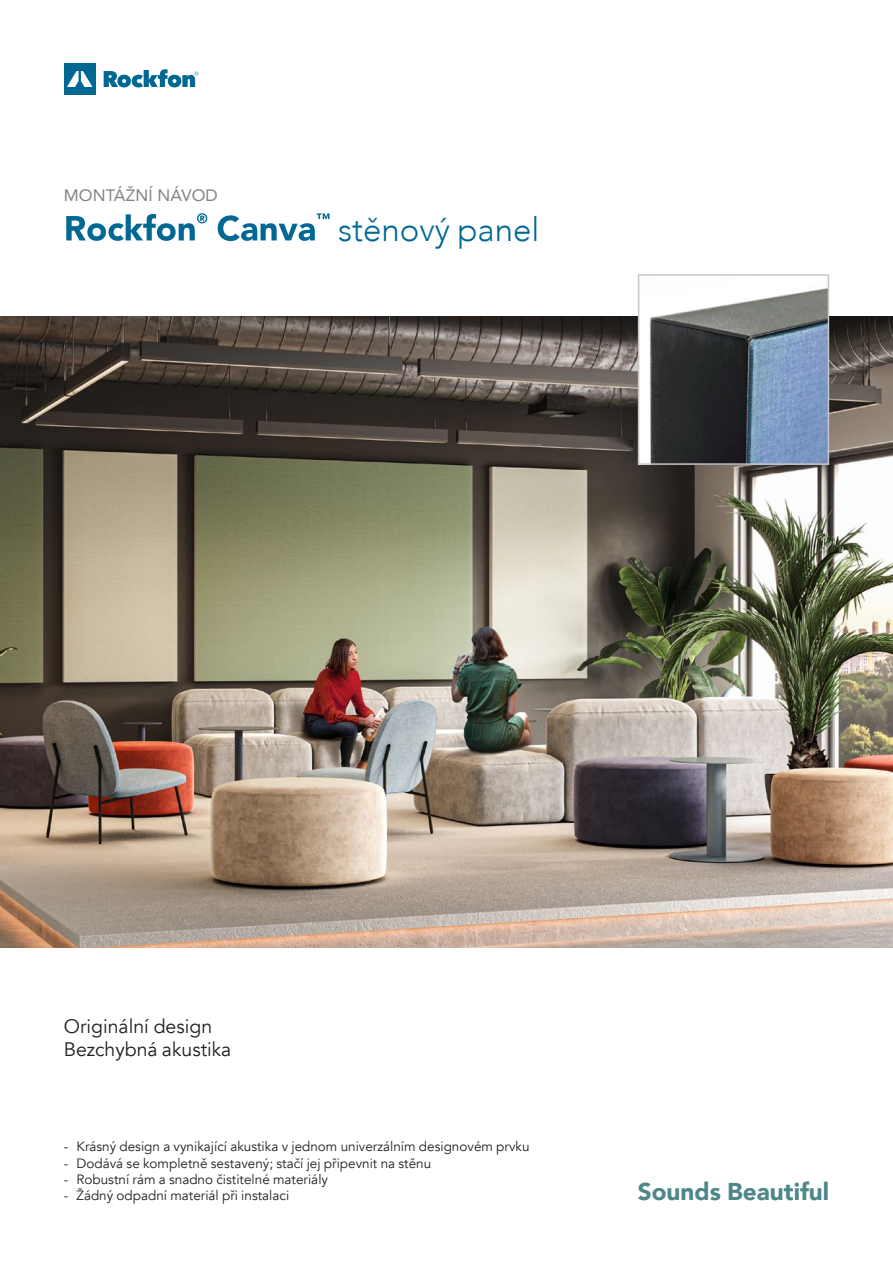
<style>
.page{position:relative;width:893px;height:1263px;background:#fff}
.page>*{position:absolute;margin:0;border:0;box-sizing:border-box;transform-origin:0 0}
.t1{font:300 33px "Avenir";color:#006893}
.t2{font:900 24.3px "Avenir";color:#4d8789}
.t3{font:19.5px/23.4px "Avenir";color:#231f20}
.t4{font:16.5px "Avenir";letter-spacing:.01em;color:#808285}
.t5{font:13.5px "Avenir";color:#231f20}
</style>
<div class="page">
<svg style="left:104px;top:69px;width:94px;height:18px"></svg>
<div style="left:64px;top:63px;width:32px;height:32px;background:#006893"></div>
<svg style="left:67px;top:71px;width:25px;height:16px"></svg>
<img style="left:0;top:316px;width:893px;height:631px">
<img style="left:641px;top:288px;width:185px;height:174px">
<div style="left:638px;top:274px;width:191px;height:191px;border:2px solid #c5c6c8"></div>
<svg style="left:66px;top:213px;width:263px;height:28px"></svg>
<p class="t4" style="left:64px;top:182px;width:156px">MONTÁŽNÍ NÁVOD</p>
<h1 class="t1" style="left:338px;top:210px;width:203px">stěnový panel</h1>
<h3 class="t3" style="left:64px;top:1014px;width:169px">Originální design<br>Bezchybná akustika</h3>
<p class="t5" style="left:64px;top:1138px;width:467px">- Krásný design a vynikající akustika v jednom univerzálním designovém prvku</p>
<p class="t5" style="left:64px;top:1155px;width:369px">- Dodává se kompletně sestavený; stačí jej připevnit na stěnu</p>
<p class="t5" style="left:64px;top:1171px;width:266px">- Robustní rám a snadno čistitelné materiály</p>
<p class="t5" style="left:64px;top:1187px;width:227px">- Žádný odpadní materiál při instalaci</p>
<h2 class="t2" style="left:638px;top:1170px;width:193px">Sounds Beautiful</h2>
</div>
